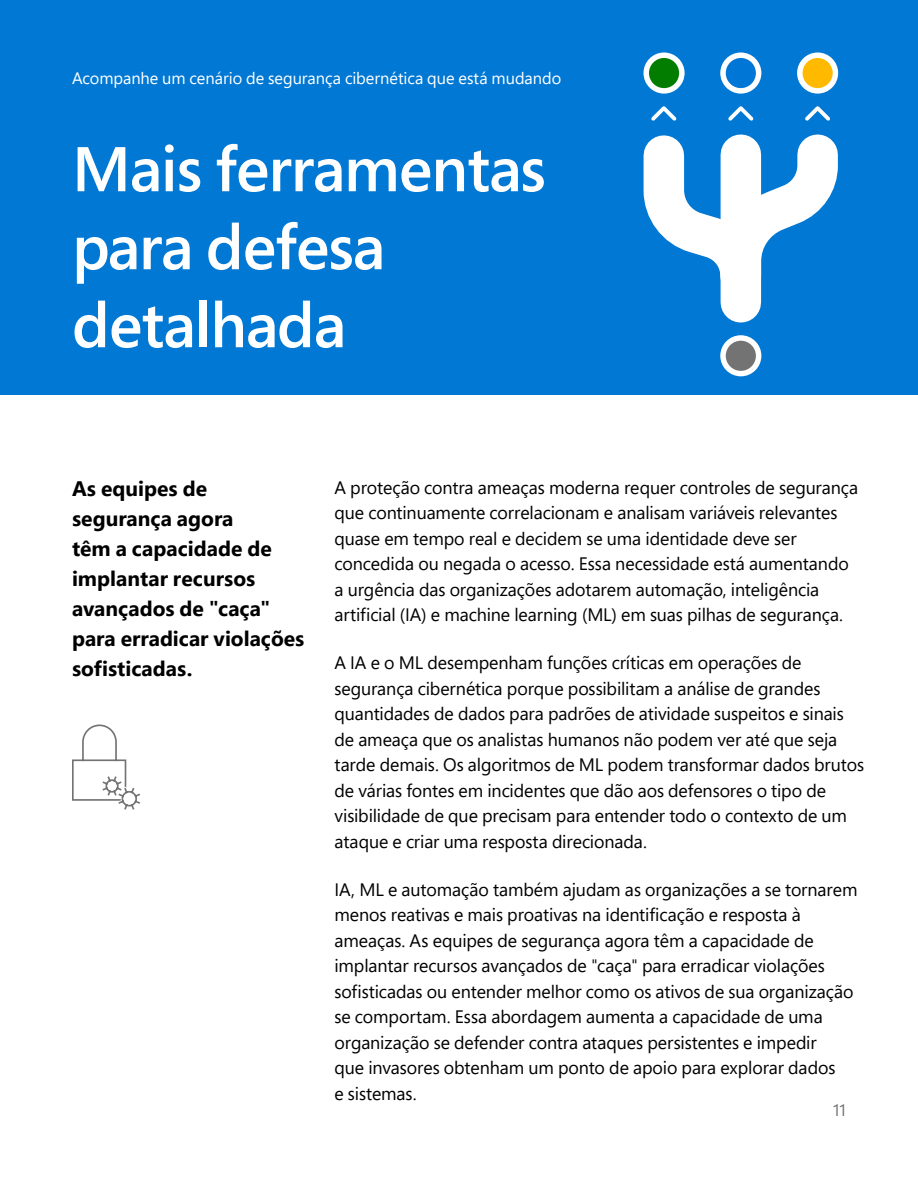
<style>
.page{position:relative;width:918px;height:1188px;background:#fff}
.page>*{position:absolute;margin:0;border:0;box-sizing:border-box;transform-origin:0 0}
.H1_cover_title_42_52{font:600 63px/78px "Segoe Pro";letter-spacing:-.015em;color:#fff}
.H4_Highlight_14_20{font:700 21px/30px "Segoe Pro";color:#000}
.P_12_18{font:18px/25.5px "Segoe Pro";letter-spacing:-.005em;color:#000}
.t1{font:16.5px "Segoe Pro";color:#fff}
.t2{font:16.5px "Segoe Pro";color:#737373}
</style>
<div class="page">
<div style="left:0;top:0;width:918px;height:395px;background:#0078d4"></div>
<svg style="left:72px;top:724px;width:68px;height:86px"></svg>
<svg style="left:720px;top:53px;width:41px;height:41px"></svg>
<svg style="left:643px;top:53px;width:42px;height:41px"></svg>
<svg style="left:643px;top:106px;width:195px;height:270px"></svg>
<svg style="left:797px;top:53px;width:41px;height:41px"></svg>
<p class="t1" style="left:72px;top:67px;width:491px">Acompanhe um cenário de segurança cibernética que está mudando</p>
<p class="H1_cover_title_42_52" style="left:72px;top:128px;width:475px">Mais ferramentas para defesa detalhada</p>
<p class="H4_Highlight_14_20" style="left:72px;top:473px;width:234px">As equipes de segurança agora<br>têm a capacidade de implantar recursos avançados de "caça" para erradicar violações sofisticadas.</p>
<p class="P_12_18" style="left:334px;top:474px;width:525px">A proteção contra ameaças moderna requer controles de segurança que continuamente correlacionam e analisam variáveis relevantes quase em tempo real e decidem se uma identidade deve ser concedida ou negada o acesso. Essa necessidade está aumentando a urgência das organizações adotarem automação, inteligência artificial (IA) e machine learning (ML) em suas pilhas de segurança.</p>
<p class="P_12_18" style="left:334px;top:649px;width:531px">A IA e o ML desempenham funções críticas em operações de segurança cibernética porque possibilitam a análise de grandes quantidades de dados para padrões de atividade suspeitos e sinais de ameaça que os analistas humanos não podem ver até que seja tarde demais. Os algoritmos de ML podem transformar dados brutos de várias fontes em incidentes que dão aos defensores o tipo de visibilidade de que precisam para entender todo o contexto de um ataque e criar uma resposta direcionada.</p>
<p class="P_12_18" style="left:334px;top:876px;width:525px">IA, ML e automação também ajudam as organizações a se tornarem menos reativas e mais proativas na identificação e resposta à ameaças. As equipes de segurança agora têm a capacidade de implantar recursos avançados de "caça" para erradicar violações sofisticadas ou entender melhor como os ativos de sua organização se comportam. Essa abordagem aumenta a capacidade de uma organização se defender contra ataques persistentes e impedir<br>que invasores obtenham um ponto de apoio para explorar dados<br>e sistemas.</p>
<p class="t2" style="left:833px;top:1099px;width:14px">11</p>
</div>
